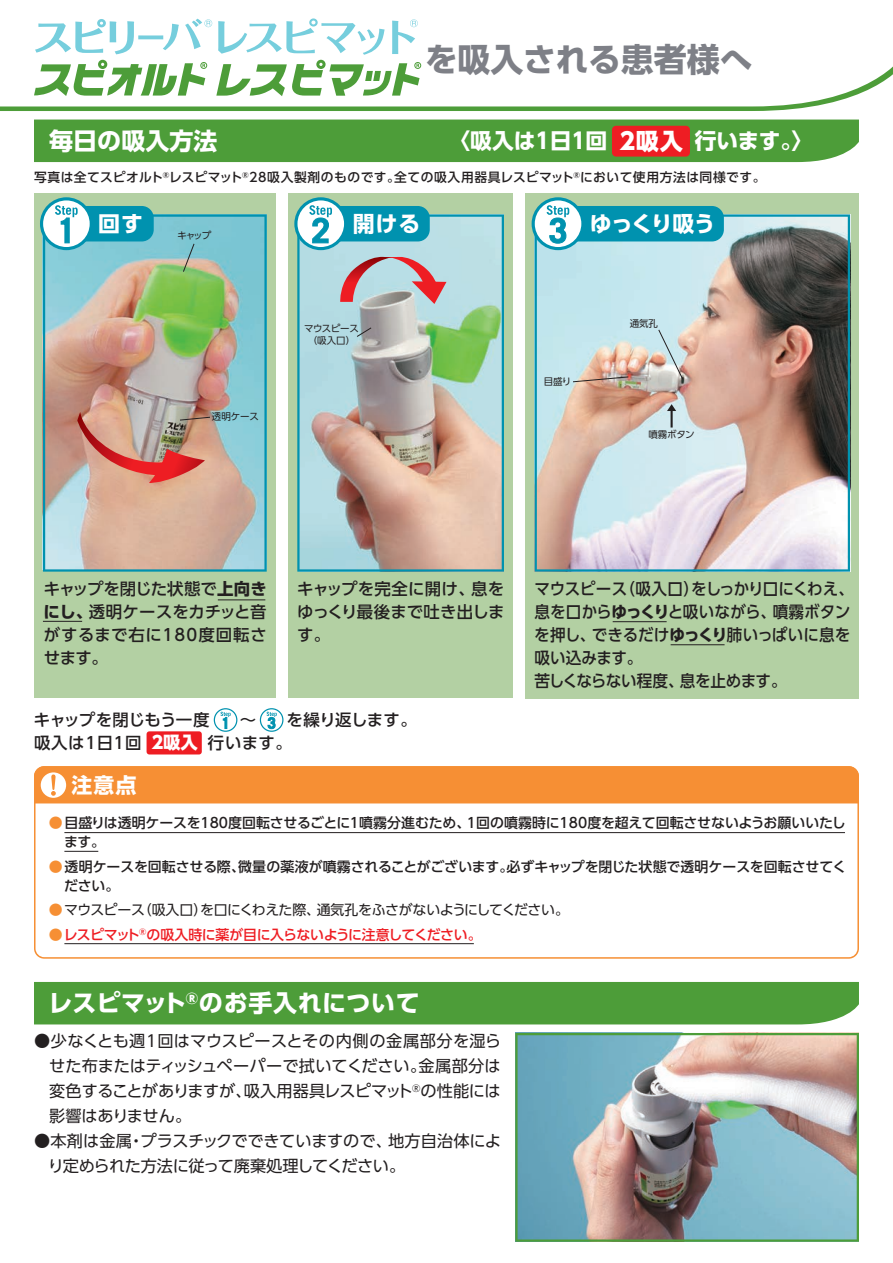
<style>
.page{position:relative;width:893px;height:1263px;background:#fff}
.page>*{position:absolute;margin:0;border:0;box-sizing:border-box;transform-origin:0 0}
.t1{font:700 33px "UD Shin Go Pro";letter-spacing:-.01em;color:#7e8087}
.t2{font:700 24px "UD Shin Go Pro";letter-spacing:.025em;color:#fff}
.t3{font:700 24px "UD Shin Go Pro";letter-spacing:.005em;color:#fff}
.t4{font:800 23.25px "UD Shin Go Pro";color:#fff}
.t5{font:700 21.9px "UD Shin Go Pro";letter-spacing:-.025em;color:#fff}
.t6{font:700 21.75px "UD Shin Go Pro";letter-spacing:-.005em;color:#fff}
.t7{font:700 20.85px "UD Shin Go Pro";color:#fff}
.t8{font:500 16.35px/23px "UD Shin Go Pro";color:#231f20;scale:.95 1}
.t9{font:500 16.35px/23px "UD Shin Go Pro";color:#231f20;text-align:justify}
.t10{font:500 16.35px/23px "UD Shin Go Pro";letter-spacing:-.03em;color:#231f20}
.t11{font:16.2px/25px "UD Shin Go Pro";letter-spacing:-.02em;color:#231f20;text-align:justify}
.t12{font:500 13.95px/19.2px "UD Shin Go Pro";letter-spacing:-.005em;color:#231f20}
.t13{font:13.95px "UD Shin Go Pro";letter-spacing:-.03em;color:#231f20}
.t14{font:500 13.95px "UD Shin Go Pro";letter-spacing:-.03em;color:#ee1d23}
.t15{font:500 12.75px "UD Shin Go Pro";letter-spacing:.04em;color:#231f20}
.t16{font:9.45px/11.7px "UD Shin Go Pro";letter-spacing:-.015em;color:#231f20;text-align:center}
.s1{font-weight:700}
.s2{font-weight:800;font-size:17.4px;color:#fff}
.s3{font-weight:400;color:#f68f34}
.s4{color:#f68f34}
</style>
<div class="page">
<div style="left:34px;top:120px;width:825px;height:42px;background:#4d9d39"></div>
<div style="left:34px;top:982px;width:825px;height:42px;background:#4d9d39"></div>
<svg style="left:0;top:63px;width:893px;height:48px"></svg>
<div style="left:415px;top:62px;width:6px;height:7px;border:1px solid #4d9d39;border-radius:50%"></div>
<svg style="left:34px;top:18px;width:386px;height:78px"></svg>
<div style="left:34px;top:193px;width:242px;height:505px;background:#b3d0a3"></div>
<div style="left:288px;top:193px;width:225px;height:505px;background:#b3d0a3"></div>
<div style="left:526px;top:193px;width:333px;height:505px;background:#b3d0a3"></div>
<img style="left:43px;top:214px;width:224px;height:358px">
<img style="left:297px;top:214px;width:207px;height:358px">
<img style="left:535px;top:214px;width:315px;height:358px">
<svg style="left:658px;top:329px;width:25px;height:51px"></svg>
<svg style="left:183px;top:243px;width:12px;height:29px"></svg>
<svg style="left:356px;top:327px;width:16px;height:10px"></svg>
<div style="left:612px;top:126px;width:78px;height:31px;background:#ee1d23;border-radius:4px"></div>
<svg style="left:34px;top:803px;width:825px;height:156px"></svg>
<hr style="left:64px;top:943px;width:410px;height:1px;background:#231f20">
<hr style="left:64px;top:832px;width:781px;height:1px;background:#231f20">
<hr style="left:64px;top:851px;width:34px;height:1px;background:#231f20">
<div style="left:34px;top:766px;width:825px;height:37px;background:#f68f34"></div>
<hr style="left:43px;top:621px;width:39px;height:1px;background:#231f20">
<hr style="left:218px;top:599px;width:47px;height:1px;background:#231f20">
<hr style="left:613px;top:621px;width:54px;height:1px;background:#231f20">
<hr style="left:671px;top:644px;width:54px;height:1px;background:#231f20">
<svg style="left:667px;top:404px;width:9px;height:23px"></svg>
<div style="left:147px;top:731px;width:55px;height:23px;background:#ee1d23;border-radius:3px"></div>
<img style="left:515px;top:1033px;width:344px;height:209px">
<div style="left:62px;top:206px;width:92px;height:35px;background:#0092af;border-radius:12px"></div>
<svg style="left:40px;top:197px;width:53px;height:53px"></svg>
<svg style="left:294px;top:197px;width:152px;height:107px;background:#92bac0"></svg>
<div style="left:553px;top:206px;width:171px;height:35px;background:#0092af;border-radius:12px"></div>
<svg style="left:532px;top:197px;width:52px;height:53px"></svg>
<svg style="left:214px;top:708px;width:23px;height:24px"></svg>
<svg style="left:260px;top:708px;width:23px;height:24px"></svg>
<svg style="left:572px;top:376px;width:57px;height:6px"></svg>
<img style="left:77px;top:412px;width:134px;height:72px">
<h2 class="t3" style="left:49px;top:121px;width:170px">毎日の吸入方法</h2>
<h1 class="t1" style="left:425px;top:32px;width:329px">を吸入される患者様へ</h1>
<h3 class="t6" style="left:448px;top:123px;width:366px">〈吸入は1日１回　　　　行います。〉</h3>
<h3 class="t4" style="left:616px;top:122px;width:69px">２吸入</h3>
<p class="t15" style="left:34px;top:167px;width:733px">写真は全てスピオルト<sup>®</sup>レスピマット<sup>®</sup>28吸入製剤のものです。全ての吸入用器具レスピマット<sup>®</sup>において使用方法は同様です。</p>
<h3 class="t5" style="left:98px;top:206px;width:46px">回す</h3>
<h3 class="t5" style="left:353px;top:206px;width:69px">開ける</h3>
<h3 class="t5" style="left:590px;top:206px;width:127px">ゆっくり吸う</h3>
<p class="t16" style="left:177px;top:229px;width:35px">キャップ</p>
<p class="t16" style="left:212px;top:410px;width:48px">透明ケース</p>
<p class="t16" style="left:304px;top:322px;width:57px">マウスピース（吸入口）</p>
<p class="t16" style="left:544px;top:375px;width:29px">目盛り</p>
<p class="t16" style="left:630px;top:318px;width:30px">通気孔</p>
<p class="t16" style="left:648px;top:428px;width:48px">噴霧ボタン</p>
<p class="t9" style="left:44px;top:576px;width:225px">キャップを閉じた状態で<span class="s1">上向きにし、</span>透明ケースをカチッと音がするまで右に180度回転させます。</p>
<p class="t8" style="left:534px;top:576px;width:338px">マウスピース（吸入口）をしっかり口にくわえ、息を口から<span class="s1">ゆっくり</span>と吸いながら、噴霧ボタンを押し、できるだけ<span class="s1">ゆっくり</span>肺いっぱいに息を吸い込みます。<br>苦しくならない程度、息を止めます。</p>
<p class="t10" style="left:34px;top:708px;width:384px">キャップを閉じもう一度 　 ～ 　 を繰り返します。吸入は1日１回　　　</p>
<p class="t9" style="left:297px;top:576px;width:209px">キャップを完全に開け、息をゆっくり最後まで吐き出します。</p>
<p class="t9" style="left:149px;top:731px;width:145px"><span class="s2">２吸入</span> 行います。</p>
<p class="t7" style="left:71px;top:768px;width:66px">注意点</p>
<p class="t12" style="left:64px;top:813px;width:783px;text-indent:-15px"><span class="s3">●</span>目盛りは透明ケースを180度回転させるごとに1噴霧分進むため、1回の噴霧時に180度を超えて回転させないようお願いいたします。</p>
<p class="t12" style="left:64px;top:856px;width:783px;text-indent:-16px"><span class="s3">●</span>透明ケースを回転させる際、微量の薬液が噴霧されることがございます。必ずキャップを閉じた状態で透明ケースを回転させてください。</p>
<p class="t13" style="left:49px;top:899px;width:522px"><span class="s4">●</span>マウスピース（吸入口）を口にくわえた際、通気孔をふさがないようにしてください。</p>
<p class="t14" style="left:49px;top:923px;width:434px"><span class="s3">●</span>レスピマット<sup>®</sup>の吸入時に薬が目に入らないように注意してください。</p>
<h2 class="t2" style="left:49px;top:984px;width:373px">レスピマット<sup>®</sup>のお手入れについて</h2>
<p class="t11" style="left:49px;top:1028px;width:453px;text-indent:-15px">●少なくとも週1回はマウスピースとその内側の金属部分を湿らせた布またはティッシュペーパーで拭いてください。金属部分は変色することがありますが、吸入用器具レスピマット<sup>®</sup>の性能には影響はありません。</p>
<p class="t11" style="left:48px;top:1128px;width:455px;text-indent:-14px">●本剤は金属・プラスチックでできていますので、地方自治体により定められた方法に従って廃棄処理してください。</p>
</div>
